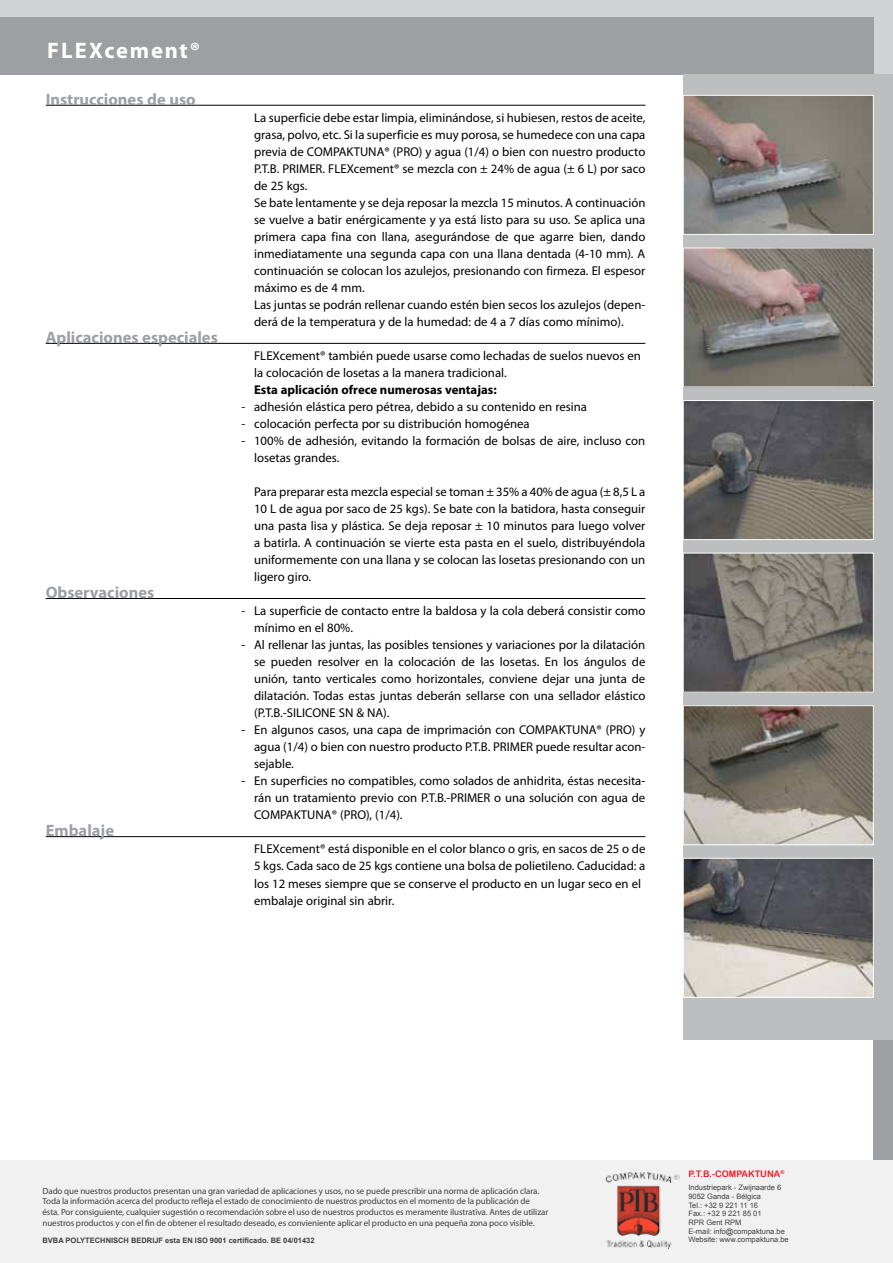
<style>
.page{position:relative;width:893px;height:1263px;background:#fff}
.page>*{position:absolute;margin:0;border:0;box-sizing:border-box;transform-origin:0 0}
.t1{font:700 22.5px "Myriad Pro";letter-spacing:.08em;color:#fff}
.t2{font:700 16.5px "Myriad Pro";color:#9d9fa2}
.t3{font:12.75px/17px "Myriad Pro";color:#000}
.t4{font:700 12.75px "Myriad Pro";color:#000}
.t5{font:9px/10.8px "Myriad Pro";letter-spacing:-.01em;color:#414042}
.t6{font:9px "Arial Rounded MT Bold";color:#ed1d24}
.t7{font:7.5px/8.7px "Arial";color:#414042}
.t8{font:700 7.5px "Arial";color:#414042}
</style>
<div class="page">
<div style="left:0;top:0;width:893px;height:75px;background:#d1d3d4"></div>
<div style="left:873px;top:882px;width:20px;height:381px;background:#9d9fa2"></div>
<div style="left:0;top:17px;width:873px;height:58px;background:#9d9fa2"></div>
<div style="left:684px;top:75px;width:209px;height:965px;background:#bcbec0"></div>
<hr style="left:46px;top:105px;width:599px;height:1px;background:#000">
<hr style="left:46px;top:343px;width:599px;height:1px;background:#000">
<hr style="left:46px;top:598px;width:599px;height:1px;background:#000">
<hr style="left:46px;top:836px;width:599px;height:1px;background:#000">
<img style="left:685px;top:97px;width:187px;height:136px">
<div style="left:683px;top:95px;width:191px;height:140px;border:1px solid #fff"></div>
<img style="left:685px;top:250px;width:187px;height:135px">
<div style="left:683px;top:248px;width:191px;height:139px;border:1px solid #fff"></div>
<img style="left:685px;top:402px;width:187px;height:136px">
<div style="left:683px;top:400px;width:191px;height:140px;border:1px solid #fff"></div>
<img style="left:685px;top:555px;width:187px;height:135px">
<div style="left:683px;top:553px;width:191px;height:139px;border:1px solid #fff"></div>
<img style="left:685px;top:707px;width:187px;height:136px">
<div style="left:683px;top:705px;width:191px;height:140px;border:1px solid #fff"></div>
<img style="left:685px;top:860px;width:187px;height:136px">
<div style="left:683px;top:858px;width:191px;height:140px;border:1px solid #fff"></div>
<div style="left:0;top:1161px;width:893px;height:102px;background:#f1f1f2"></div>
<img style="left:605px;top:1172px;width:74px;height:77px">
<h1 class="t1" style="left:47px;top:38px;width:154px">flexcement®</h1>
<p class="t2" style="left:46px;top:90px;width:151px">Instrucciones de uso</p>
<p class="t2" style="left:46px;top:328px;width:174px">Aplicaciones especiales</p>
<p class="t2" style="left:46px;top:583px;width:110px">Observaciones</p>
<p class="t2" style="left:46px;top:822px;width:70px">Embalaje</p>
<p class="t3" style="left:254px;top:110px;width:393px">La superficie debe estar limpia, eliminándose, si hubiesen, restos de aceite, grasa, polvo, etc. Si la superficie es muy porosa, se humedece con una capa previa de COMPAKTUNA® (PRO) y agua (1/4) o bien con nuestro producto P.T.B. PRIMER. FLEXcement® se mezcla con ± 24% de agua (± 6 L) por saco de 25 kgs.<br>Se bate lentamente y se deja reposar la mezcla 15 minutos. A continuación se vuelve a batir enérgicamente y ya está listo para su uso. Se aplica una primera capa fina con llana, asegurándose de que agarre bien, dando inmediatamente una segunda capa con una llana dentada (4-10 mm). A continuación se colocan los azulejos, presionando con firmeza. El espesor máximo es de 4 mm.<br>Las juntas se podrán rellenar cuando estén bien secos los azulejos (depen&shy;derá de la temperatura y de la humedad: de 4 a 7 días como mínimo).</p>
<p class="t3" style="left:254px;top:348px;width:388px">FLEXcement® también puede usarse como lechadas de suelos nuevos en la colocación de losetas a la manera tradicional.</p>
<p class="t4" style="left:254px;top:383px;width:244px">Esta aplicación ofrece numerosas ventajas:</p>
<p class="t3" style="left:241px;top:399px;width:347px">- adhesión elástica pero pétrea, debido a su contenido en resina</p>
<p class="t3" style="left:241px;top:416px;width:290px">- colocación perfecta por su distribución homogénea</p>
<p class="t3" style="left:254px;top:433px;width:393px;text-indent:-13px">- 100% de adhesión, evitando la formación de bolsas de aire, incluso con losetas grandes.</p>
<p class="t3" style="left:254px;top:484px;width:393px;text-align:justify">Para preparar esta mezcla especial se toman ± 35% a 40% de agua (± 8,5 L a 10 L de agua por saco de 25 kgs). Se bate con la batidora, hasta conseguir una pasta lisa y plástica. Se deja reposar ± 10 minutos para luego volver a batirla. A continuación se vierte esta pasta en el suelo, distribuyéndola uniformemente con una llana y se colocan las losetas presionando con un ligero giro.</p>
<p class="t3" style="left:254px;top:603px;width:393px;text-indent:-13px">- La superficie de contacto entre la baldosa y la cola deberá consistir como mínimo en el 80%.</p>
<p class="t3" style="left:254px;top:637px;width:393px;text-align:justify;text-indent:-13px">- Al rellenar las juntas, las posibles tensiones y variaciones por la dilatación se pueden resolver en la colocación de las losetas. En los ángulos de unión, tanto verticales como horizontales, conviene dejar una junta de dilatación. Todas estas juntas deberán sellarse con una sellador elástico (P.T.B.-SILICONE SN &amp; NA).</p>
<p class="t3" style="left:254px;top:722px;width:393px;text-align:justify;text-indent:-13px">- En algunos casos, una capa de imprimación con COMPAKTUNA® (PRO) y agua (1/4) o bien con nuestro producto P.T.B. PRIMER puede resultar acon&shy;sejable.</p>
<p class="t3" style="left:254px;top:773px;width:393px;text-align:justify;text-indent:-13px">- En superficies no compatibles, como solados de anhidrita, éstas necesita&shy;rán un tratamiento previo con P.T.B.-PRIMER o una solución con agua de COMPAKTUNA® (PRO), (1/4).</p>
<p class="t3" style="left:254px;top:841px;width:393px">FLEXcement® está disponible en el color blanco o gris, en sacos de 25 o de 5 kgs. Cada saco de 25 kgs contiene una bolsa de polietileno. Caducidad: a los 12 meses siempre que se conserve el producto en un lugar seco en el embalaje original sin abrir.</p>
<p class="t5" style="left:43px;top:1185px;width:507px">Dado que nuestros productos presentan una gran variedad de aplicaciones y usos, no se puede prescribir una norma de aplicación clara.<br>Toda la información acerca del producto refleja el estado de conocimiento de nuestros productos en el momento de la publicación de ésta. Por consiguiente, cualquier sugestión o recomendación sobre el uso de nuestros productos es meramente ilustrativa. Antes de utilizar nuestros productos y con el fin de obtener el resultado deseado, es convieniente aplicar el producto en una pequeña zona poco visible.</p>
<p class="t8" style="left:43px;top:1236px;width:274px">BVBA POLYTECHNISCH BEDRIJF esta EN ISO 9001 certificado. BE 04/01432</p>
<p class="t6" style="left:688px;top:1168px;width:97px">P.T.B.-COMPAKTUNA<sup>®</sup></p>
<p class="t7" style="left:688px;top:1183px;width:102px">Industriepark - Zwijnaarde 6<br>9052 Ganda - Bélgica<br>Tel.: +32 9 221 11 16<br>Fax.: +32 9 221 85 01<br>RPR Gent RPM<br>E-mail: info@compaktuna.be<br>Website: www.compaktuna.be</p>
</div>
